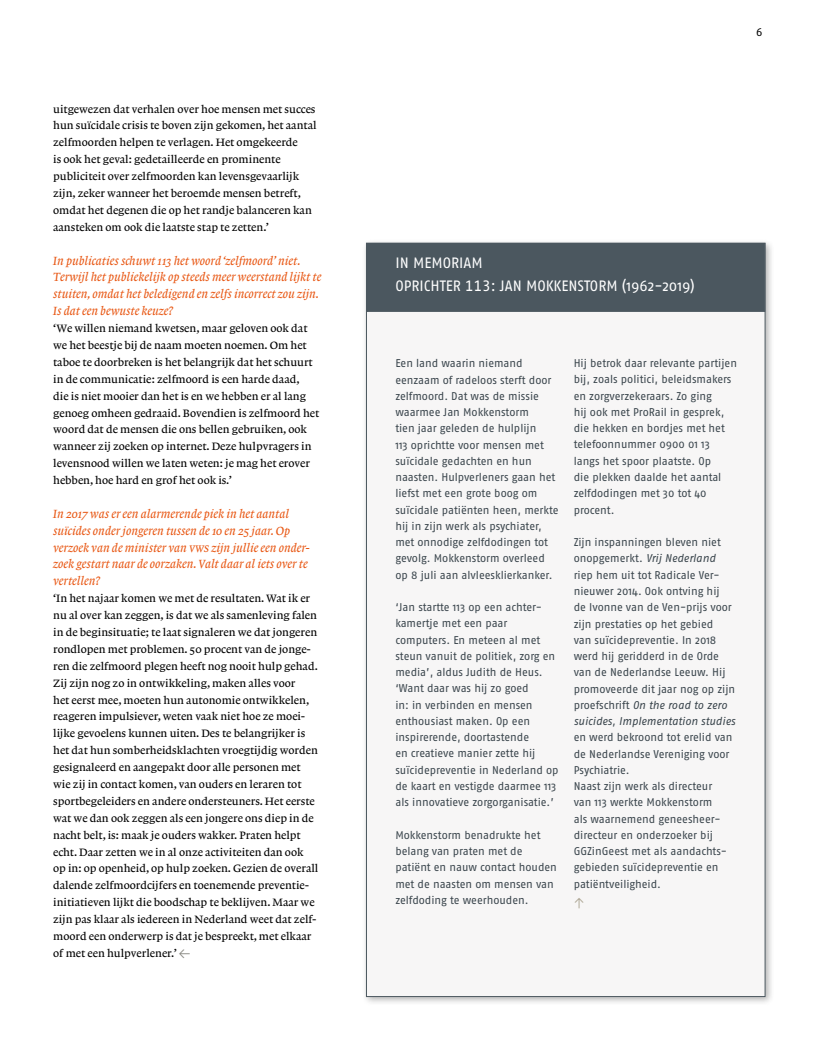
<style>
.page{position:relative;width:815px;height:1053px;background:#fff}
.page>*{position:absolute;margin:0;border:0;box-sizing:border-box;transform-origin:0 0}
.t1{font:15px/22.5px "Fago No";color:#fff}
.t2{font:12.5px/16.9px "Lexicon No 1 Italic A";color:#e85612}
.t3{font:11.25px/16.9px "Lexicon No 1 Roman A";color:#000}
.t4{font:11.25px/16.2px "Fago No";letter-spacing:-.005em;color:#3a454c}
.t5{font:11.25px "Fago No";color:#000}
.t6{font:11px "The Sans Expert";color:#a9a18e}
.s1{font-family:"Lexicon No 1 Italic A Exp"}
.s2{font-family:"The Sans Expert";color:#878781}
.s3{font-family:"Fago No Regular Tf"}
.s4{font-style:italic}
</style>
<div class="page">
<div style="left:362px;top:238px;width:413px;height:768px;background:#000;opacity:.3"></div>
<div style="left:366px;top:243px;width:399px;height:753px;background:#f7f6f6;border:1px solid #4b575f"></div>
<div style="left:366px;top:243px;width:399px;height:68px;background:#4b575f"></div>
<p class="t3" style="left:53px;top:100px;width:265px">uitgewezen dat verhalen over hoe mensen met succes hun suïcidale crisis te boven zijn gekomen, het aantal zelfmoorden helpen te verlagen. Het omgekeerde<br>is ook het geval: gedetailleerde en prominente publiciteit over zelfmoorden kan levensgevaarlijk zijn, zeker wanneer het beroemde mensen betreft, omdat het degenen die op het randje balanceren kan aansteken om ook die laatste stap te zetten.’</p>
<p class="t2" style="left:53px;top:252px;width:270px">In publicaties schuwt 113 het woord ‘zelfmoord’ niet.<br>Terwijl het publiekelijk op steeds meer weerstand lijkt te stuiten, omdat het beledigend en zelfs incorrect zou zijn.<br>Is dat een bewuste keuze?</p>
<p class="t3" style="left:53px;top:320px;width:268px">‘We willen niemand kwetsen, maar geloven ook dat we het beestje bij de naam moeten noemen. Om het taboe te doorbreken is het belangrijk dat het schuurt in de communicatie: zelfmoord is een harde daad,<br>die is niet mooier dan het is en we hebben er al lang genoeg omheen gedraaid. Bovendien is zelfmoord het woord dat de mensen die ons bellen gebruiken, ook wanneer zij zoeken op internet. Deze hulpvragers in levensnood willen we laten weten: je mag het erover hebben, hoe hard en grof het ook is.’</p>
<p class="t2" style="left:53px;top:505px;width:258px">In 2017 was er een alarmerende piek in het aantal suïcides onder jongeren tussen de 10 en 25 jaar. Op verzoek van de minister van <span class="s1">vws</span> zijn jullie een onder&shy;zoek gestart naar de oorzaken. Valt daar al iets over te vertellen?</p>
<p class="t3" style="left:53px;top:590px;width:267px">‘In het najaar komen we met de resultaten. Wat ik er nu al over kan zeggen, is dat we als samenleving falen in de beginsituatie; te laat signaleren we dat jongeren rondlopen met problemen. 50 procent van de jonge&shy;ren die zelfmoord plegen heeft nog nooit hulp gehad.<br>Zij zijn nog zo in ontwikkeling, maken alles voor<br>het eerst mee, moeten hun autonomie ontwikkelen, reageren impulsiever, weten vaak niet hoe ze moei&shy;lijke gevoelens kunnen uiten. Des te belangrijker is het dat hun somberheidsklachten vroegtijdig worden gesignaleerd en aangepakt door alle personen met wie zij in contact komen, van ouders en leraren tot sportbegeleiders en andere ondersteuners. Het eerste wat we dan ook zeggen als een jongere ons diep in de nacht belt, is: maak je ouders wakker. Praten helpt echt. Daar zetten we in al onze activiteiten dan ook op in: op openheid, op hulp zoeken. Gezien de overall dalende zelfmoordcijfers en toenemende preventie&shy;initiatieven lijkt die boodschap te beklijven. Maar we zijn pas klaar als iedereen in Nederland weet dat zelf&shy;moord een onderwerp is dat je bespreekt, met elkaar of met een hulpverlener.’ <span class="s2">Z</span></p>
<p class="t5" style="left:756px;top:26px;width:8px">6</p>
<h1 class="t1" style="left:395px;top:251px;width:301px">IN MEMORIAM<br>OPRICHTER <span class="s3">113</span>: JAN MOKKENSTORM (1962-2019)</h1>
<p class="t4" style="left:395px;top:355px;width:165px">Een land waarin niemand eenzaam of radeloos sterft door zelfmoord. Dat was de missie waarmee Jan Mokkenstorm<br>tien jaar geleden de hulplijn<br>113 oprichtte voor mensen met suïcidale gedachten en hun naasten. Hulpverleners gaan het liefst met een grote boog om suïcidale patiënten heen, merkte hij in zijn werk als psychiater, met onnodige zelfdodingen tot gevolg. Mokkenstorm overleed op 8 juli aan alvleesklierkanker.</p>
<p class="t4" style="left:395px;top:599px;width:165px">‘Jan startte 113 op een achter&shy;kamertje met een paar computers. En meteen al met steun vanuit de politiek, zorg en media’, aldus Judith de Heus. ‘Want daar was hij zo goed<br>in: in verbinden en mensen enthousiast maken. Op een inspirerende, doortastende<br>en creatieve manier zette hij suïcidepreventie in Nederland op de kaart en vestigde daarmee 113 als innovatieve zorgorganisatie.’</p>
<p class="t4" style="left:395px;top:826px;width:163px">Mokkenstorm benadrukte het belang van praten met de patiënt en nauw contact houden met de naasten om mensen van zelfdoding te weerhouden.</p>
<p class="t4" style="left:574px;top:355px;width:165px">Hij betrok daar relevante partijen bij, zoals politici, beleidsmakers en zorgverzekeraars. Zo ging<br>hij ook met ProRail in gesprek, die hekken en bordjes met het telefoonnummer 0900 01 13 langs het spoor plaatste. Op<br>die plekken daalde het aantal zelfdodingen met 30 tot 40 procent.</p>
<p class="t4" style="left:574px;top:534px;width:163px">Zijn inspanningen bleven niet onopgemerkt. <span class="s4">Vrij Nederland </span>riep hem uit tot Radicale Ver&shy;nieuwer 2014. Ook ontving hij<br>de Ivonne van de Ven-prijs voor zijn prestaties op het gebied<br>van suïcidepreventie. In 2018 werd hij geridderd in de Orde van de Nederlandse Leeuw. Hij promoveerde dit jaar nog op zijn proefschrift <span class="s4">On the road to zero suicides, Implementation studies</span></p>
<p class="t4" style="left:574px;top:729px;width:160px">en werd bekroond tot erelid van de Nederlandse Vereniging voor<br>Psychiatrie.<br>Naast zijn werk als directeur van 113 werkte Mokkenstorm<br>als waarnemend geneesheer&shy;directeur en onderzoeker bij<br>GGZinGeest met als aandachts&shy;gebieden suïcidepreventie en patiëntveiligheid.</p>
<p class="t6" style="left:574px;top:893px;width:12px">\</p>
</div>
